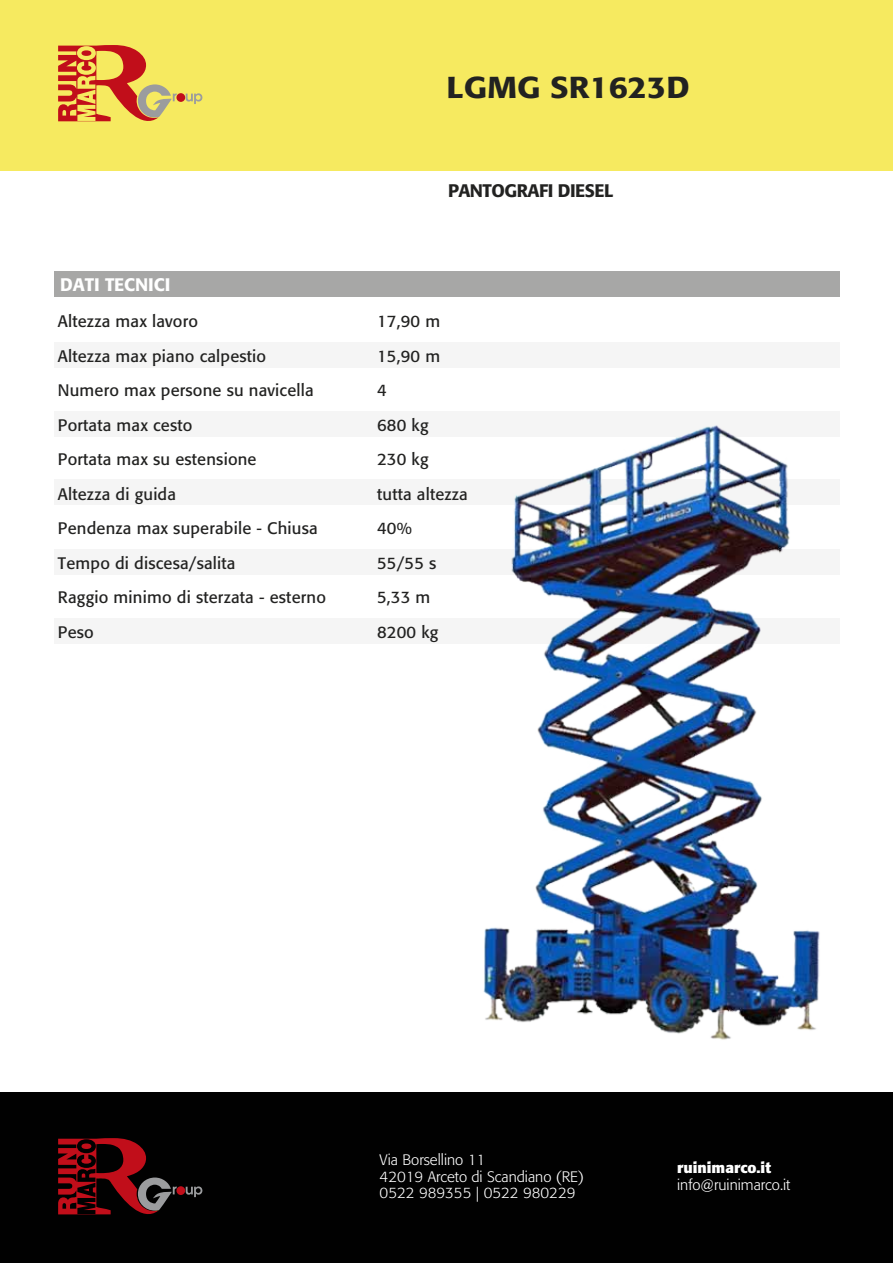
<style>
.page{position:relative;width:893px;height:1263px;background:#fff}
.page>*{position:absolute;margin:0;border:0;box-sizing:border-box;transform-origin:0 0}
.t1{font:500 30px "Formata";color:#222221;scale:1.1 1}
.t2{font:500 18px "Formata";letter-spacing:-.025em;color:#222221}
.t3{font:500 18px "Formata";color:#fff}
.t4{font:16.5px "Formata";letter-spacing:.01em;color:#222221}
.t5{font:300 15px/16.5px "Formata";color:#fff}
.t6{font:700 15px "Formata";color:#fff}
</style>
<div class="page">
<div style="left:0;top:0;width:893px;height:170px;background:#f6ea60"></div>
<div style="left:0;top:1093px;width:893px;height:170px;background:#010101"></div>
<div style="left:54px;top:342px;width:785px;height:26px;background:#f5f5f5"></div>
<div style="left:54px;top:412px;width:785px;height:25px;background:#f5f5f5"></div>
<div style="left:54px;top:480px;width:785px;height:25px;background:#f5f5f5"></div>
<div style="left:54px;top:550px;width:785px;height:25px;background:#f5f5f5"></div>
<div style="left:54px;top:619px;width:785px;height:25px;background:#f5f5f5"></div>
<svg style="left:186px;top:93px;width:16px;height:11px"></svg>
<div style="left:176px;top:93px;width:9px;height:9px;background:#c10e1a;border-radius:50%"></div>
<svg style="left:58px;top:45px;width:119px;height:77px"></svg>
<svg style="left:186px;top:1186px;width:16px;height:11px"></svg>
<div style="left:176px;top:1186px;width:9px;height:9px;background:#c10e1a;border-radius:50%"></div>
<svg style="left:58px;top:1138px;width:119px;height:77px"></svg>
<div style="left:54px;top:271px;width:785px;height:26px;background:#a7a7a6"></div>
<img style="left:483px;top:425px;width:337px;height:615px">
<h1 class="t1" style="left:446px;top:68px;width:223px">LGMG SR1623D</h1>
<p class="t3" style="left:60px;top:274px;width:112px">DATI TECNICI</p>
<p class="t2" style="left:448px;top:179px;width:167px">PANTOGRAFI DIESEL</p>
<p class="t4" style="left:58px;top:311px;width:142px">Altezza max lavoro</p>
<p class="t4" style="left:377px;top:311px;width:65px">17,90 m</p>
<p class="t4" style="left:58px;top:346px;width:210px">Altezza max piano calpestio</p>
<p class="t4" style="left:377px;top:346px;width:65px">15,90 m</p>
<p class="t4" style="left:58px;top:380px;width:257px">Numero max persone su navicella</p>
<p class="t4" style="left:377px;top:380px;width:11px">4</p>
<p class="t4" style="left:58px;top:415px;width:136px">Portata max cesto</p>
<p class="t4" style="left:377px;top:415px;width:53px">680 kg</p>
<p class="t4" style="left:58px;top:449px;width:200px">Portata max su estensione</p>
<p class="t4" style="left:377px;top:449px;width:53px">230 kg</p>
<p class="t4" style="left:58px;top:484px;width:120px">Altezza di guida</p>
<p class="t4" style="left:377px;top:484px;width:92px">tutta altezza</p>
<p class="t4" style="left:58px;top:518px;width:261px">Pendenza max superabile - Chiusa</p>
<p class="t4" style="left:377px;top:518px;width:36px">40%</p>
<p class="t4" style="left:58px;top:553px;width:179px">Tempo di discesa/salita</p>
<p class="t4" style="left:377px;top:553px;width:61px">55/55 s</p>
<p class="t4" style="left:58px;top:587px;width:269px">Raggio minimo di sterzata - esterno</p>
<p class="t4" style="left:377px;top:587px;width:55px">5,33 m</p>
<p class="t4" style="left:58px;top:622px;width:37px">Peso</p>
<p class="t4" style="left:377px;top:622px;width:63px">8200 kg</p>
<p class="t5" style="left:380px;top:1152px;width:206px">Via Borsellino 11<br>42019 Arceto di Scandiano (RE)<br>0522 989355 | 0522 980229</p>
<p class="t6" style="left:677px;top:1158px;width:95px">ruinimarco.it</p>
<p class="t5" style="left:677px;top:1176px;width:115px">info@ruinimarco.it</p>
</div>
